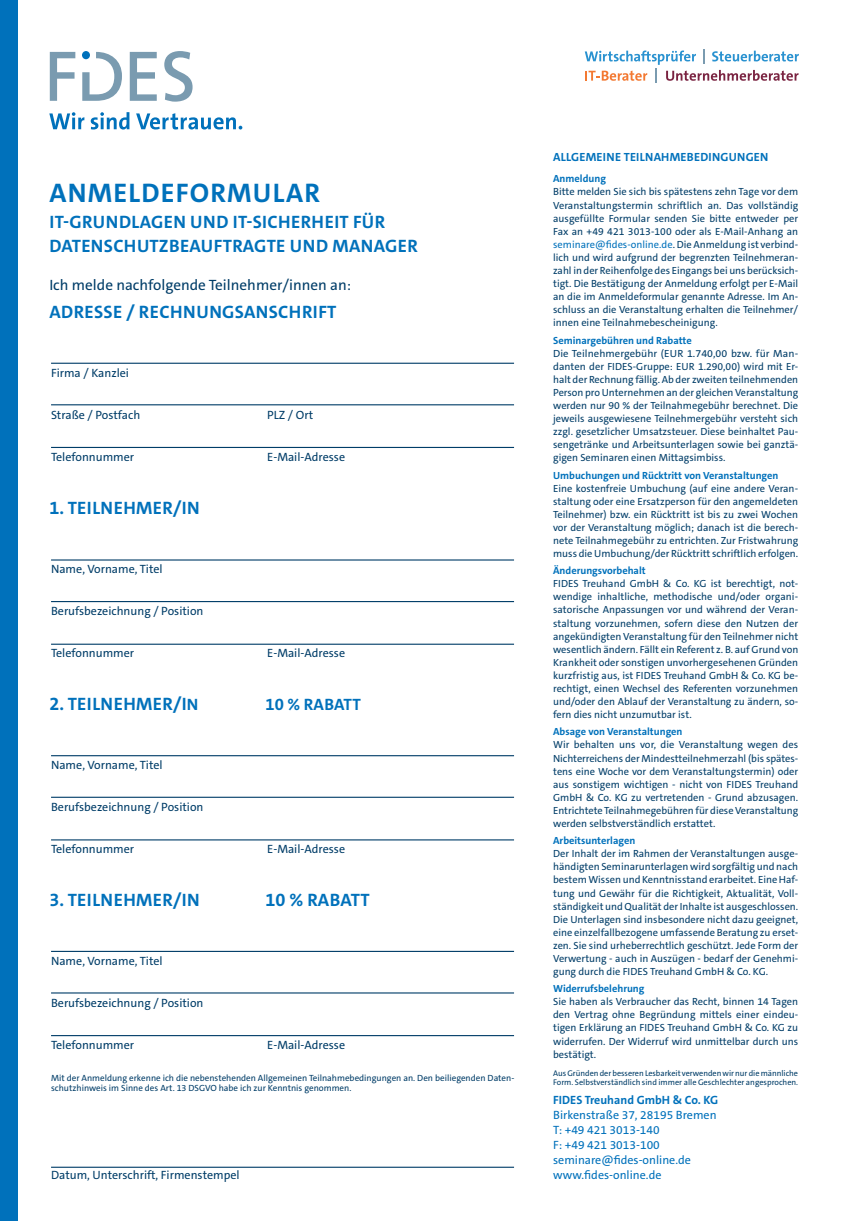
<style>
.page{position:relative;width:851px;height:1221px;background:#fff}
.page>*{position:absolute;margin:0;border:0;box-sizing:border-box;transform-origin:0 0}
.t1{font:700 27px "The Sans C5";letter-spacing:.045em;color:#0071bb}
.t2{font:700 18px/23.5px "The Sans C5";letter-spacing:.02em;color:#0071bb}
.t3{font:700 16.5px "The Sans C5";letter-spacing:.005em;color:#0071bb}
.t4{font:15px "The Sans C5";color:#003d68}
.t5{font:12px "The Sans C5";color:#003d68}
.t6{font:12px/15px "The Sans C5";color:#0071bb}
.t7{font:700 12px "The Sans C5";color:#0071bb}
.t8{font:700 11.85px "The Sans C5";letter-spacing:.02em;color:#0071bb}
.t9{font:10.35px/13px "The Sans C5";color:#003d68;text-align:justify}
.t10{font:700 10.35px "The Sans C5";color:#0071bb}
.t11{font:9px/10.8px "The Sans C5";color:#003d68}
.t12{font:8.25px/9px "The Sans C5";letter-spacing:-.005em;color:#003d68}
.s1{font-size:16.5px}
.s2{color:#0071bb}
</style>
<div class="page">
<div style="left:0;top:0;width:17px;height:1220px;background:#0071bb"></div>
<svg style="left:50px;top:52px;width:25px;height:49px"></svg>
<svg style="left:130px;top:52px;width:27px;height:49px"></svg>
<svg style="left:164px;top:51px;width:28px;height:51px"></svg>
<svg style="left:82px;top:52px;width:40px;height:49px"></svg>
<div style="left:82px;top:51px;width:8px;height:8px;background:#0071bb;border-radius:50%"></div>
<svg style="left:49px;top:112px;width:35px;height:17px"></svg>
<svg style="left:91px;top:112px;width:38px;height:17px"></svg>
<svg style="left:136px;top:113px;width:106px;height:16px"></svg>
<hr style="left:51px;top:1166px;width:463px;height:1px;background:#003d68">
<hr style="left:51px;top:362px;width:463px;height:2px;background:#003d68">
<hr style="left:51px;top:404px;width:463px;height:1px;background:#003d68">
<hr style="left:51px;top:447px;width:463px;height:1px;background:#003d68">
<hr style="left:51px;top:643px;width:463px;height:1px;background:#003d68">
<hr style="left:51px;top:559px;width:463px;height:1px;background:#003d68">
<hr style="left:51px;top:601px;width:463px;height:1px;background:#003d68">
<hr style="left:51px;top:755px;width:463px;height:1px;background:#003d68">
<hr style="left:51px;top:796px;width:463px;height:1px;background:#003d68">
<hr style="left:51px;top:839px;width:463px;height:1px;background:#003d68">
<hr style="left:51px;top:950px;width:463px;height:1px;background:#003d68">
<hr style="left:51px;top:992px;width:463px;height:1px;background:#003d68">
<hr style="left:51px;top:1034px;width:463px;height:2px;background:#003d68">
<svg style="left:584px;top:49px;width:214px;height:34px"></svg>
<h1 class="t1" style="left:50px;top:175px;width:272px">ANMELDEFORMULAR</h1>
<h2 class="t2" style="left:49px;top:211px;width:370px">IT-GRUNDLAGEN UND IT-SICHERHEIT FÜR<br>DATENSCHUTZBEAUFTRAGTE UND MANAGER</h2>
<h3 class="t4" style="left:49px;top:275px;width:303px">Ich melde nachfolgende Teilnehmer/innen an:</h3>
<h2 class="t2" style="left:49px;top:300px;width:288px">ADRESSE / RECHNUNGSANSCHRIFT</h2>
<p class="t5" style="left:51px;top:365px;width:79px">Firma / Kanzlei</p>
<p class="t5" style="left:51px;top:407px;width:91px">Straße / Postfach</p>
<p class="t5" style="left:267px;top:407px;width:48px">PLZ / Ort</p>
<p class="t5" style="left:51px;top:449px;width:85px">Telefonnummer</p>
<p class="t5" style="left:267px;top:449px;width:79px">E-Mail-Adresse</p>
<h2 class="t2" style="left:49px;top:496px;width:152px">1. TEILNEHMER/IN</h2>
<p class="t5" style="left:51px;top:561px;width:113px">Name, Vorname, Titel</p>
<p class="t5" style="left:51px;top:603px;width:154px">Berufsbezeichnung / Position</p>
<p class="t5" style="left:51px;top:645px;width:85px">Telefonnummer</p>
<p class="t5" style="left:267px;top:645px;width:79px">E-Mail-Adresse</p>
<h2 class="t2" style="left:49px;top:692px;width:150px">2. TEILNEHMER/I<span class="s1">N</span></h2>
<h3 class="t3" style="left:265px;top:693px;width:97px">10 % RABATT</h3>
<p class="t5" style="left:51px;top:757px;width:113px">Name, Vorname, Titel</p>
<p class="t5" style="left:51px;top:799px;width:154px">Berufsbezeichnung / Position</p>
<p class="t5" style="left:51px;top:841px;width:85px">Telefonnummer</p>
<p class="t5" style="left:267px;top:841px;width:79px">E-Mail-Adresse</p>
<h2 class="t2" style="left:49px;top:887px;width:152px">3. TEILNEHMER/IN</h2>
<h2 class="t2" style="left:265px;top:887px;width:106px">10 % RABATT</h2>
<p class="t5" style="left:51px;top:952px;width:113px">Name, Vorname, Titel</p>
<p class="t5" style="left:51px;top:994px;width:154px">Berufsbezeichnung / Position</p>
<p class="t5" style="left:51px;top:1036px;width:85px">Telefonnummer</p>
<p class="t5" style="left:267px;top:1036px;width:79px">E-Mail-Adresse</p>
<p class="t11" style="left:51px;top:1072px;width:464px">Mit der Anmeldung erkenne ich die nebenstehenden Allgemeinen Teilnahmebedingungen an. Den beiliegenden Daten&shy;schutzhinweis im Sinne des Art. 13 DSGVO habe ich zur Kenntnis genommen.</p>
<p class="t5" style="left:51px;top:1167px;width:190px">Datum, Unterschrift, Firmenstempel</p>
<p class="t8" style="left:553px;top:149px;width:217px">ALLGEMEINE TEILNAHMEBEDINGUNGEN</p>
<p class="t10" style="left:553px;top:172px;width:54px">Anmeldung</p>
<p class="t9" style="left:553px;top:185px;width:247px">Bitte melden Sie sich bis spätestens zehn Tage vor dem Veranstaltungstermin schriftlich an. Das vollständig ausgefüllte Formular senden Sie bitte entweder per Fax an +49 421 3013-100 oder als E-Mail-Anhang an <span class="s2">seminare@fides-online.de</span>. Die Anmeldung ist verbind&shy;lich und wird aufgrund der begrenzten Teilnehmeran&shy;zahl in der Reihenfolge des Eingangs bei uns berücksich&shy;tigt. Die Bestätigung der Anmeldung erfolgt per E-Mail an die im Anmeldeformular genannte Adresse. Im An&shy;schluss an die Veranstaltung erhalten die Teilnehmer/ innen eine Teilnahmebescheinigung.</p>
<p class="t10" style="left:553px;top:333px;width:140px">Seminargebühren und Rabatte</p>
<p class="t9" style="left:553px;top:346px;width:247px">Die Teilnehmergebühr (EUR 1.740,00 bzw. für Man&shy;danten der FIDES-Gruppe: EUR 1.290,00) wird mit Er&shy;halt der Rechnung fällig. Ab der zweiten teilnehmenden Person pro Unternehmen an der gleichen Veranstaltung werden nur 90 % der Teilnahmegebühr berechnet. Die jeweils ausgewiesene Teilnehmergebühr versteht sich zzgl. gesetzlicher Umsatzsteuer. Diese beinhaltet Pau&shy;sengetränke und Arbeitsunterlagen sowie bei ganztä&shy;gigen Seminaren einen Mittagsimbiss.</p>
<p class="t10" style="left:553px;top:468px;width:227px">Umbuchungen und Rücktritt von Veranstaltungen</p>
<p class="t9" style="left:553px;top:481px;width:246px">Eine kostenfreie Umbuchung (auf eine andere Veran&shy;staltung oder eine Ersatzperson für den angemeldeten Teilnehmer) bzw. ein Rücktritt ist bis zu zwei Wochen vor der Veranstaltung möglich; danach ist die berech&shy;nete Teilnahmegebühr zu entrichten. Zur Fristwahrung muss die Umbuchung/der Rücktritt schriftlich erfolgen.</p>
<p class="t10" style="left:553px;top:564px;width:94px">Änderungsvorbehalt</p>
<p class="t9" style="left:553px;top:577px;width:246px">FIDES Treuhand GmbH &amp; Co. KG ist berechtigt, not&shy;wendige inhaltliche, methodische und/oder organi&shy;satorische Anpassungen vor und während der Veran&shy;staltung vorzunehmen, sofern diese den Nutzen der angekündigten Veranstaltung für den Teilnehmer nicht wesentlich ändern. Fällt ein Referent z. B. auf Grund von Krankheit oder sonstigen unvorhergesehenen Gründen kurzfristig aus, ist FIDES Treuhand GmbH &amp; Co. KG be&shy;rechtigt, einen Wechsel des Referenten vorzunehmen und/oder den Ablauf der Veranstaltung zu ändern, so&shy;fern dies nicht unzumutbar ist.</p>
<p class="t10" style="left:553px;top:725px;width:131px">Absage von Veranstaltungen</p>
<p class="t9" style="left:553px;top:738px;width:247px">Wir behalten uns vor, die Veranstaltung wegen des Nichterreichens der Mindestteilnehmerzahl (bis spätes&shy;tens eine Woche vor dem Veranstaltungstermin) oder aus sonstigem wichtigen - nicht von FIDES Treuhand GmbH &amp; Co. KG zu vertretenden - Grund abzusagen.<br>Entrichtete Teilnahmegebühren für diese Veranstaltung werden selbstverständlich erstattet.</p>
<p class="t10" style="left:553px;top:834px;width:84px">Arbeitsunterlagen</p>
<p class="t9" style="left:553px;top:847px;width:246px">Der Inhalt der im Rahmen der Veranstaltungen ausge&shy;händigten Seminarunterlagen wird sorgfältig und nach bestem Wissen und Kenntnisstand erarbeitet. Eine Haf&shy;tung und Gewähr für die Richtigkeit, Aktualität, Voll&shy;ständigkeit und Qualität der Inhalte ist ausgeschlossen.<br>Die Unterlagen sind insbesondere nicht dazu geeignet, eine einzelfallbezogene umfassende Beratung zu erset&shy;zen. Sie sind urheberrechtlich geschützt. Jede Form der Verwertung - auch in Auszügen - bedarf der Genehmi&shy;gung durch die FIDES Treuhand GmbH &amp; Co. KG.</p>
<p class="t10" style="left:553px;top:982px;width:93px">Widerrufsbelehrung</p>
<p class="t9" style="left:553px;top:995px;width:246px">Sie haben als Verbraucher das Recht, binnen 14 Tagen den Vertrag ohne Begründung mittels einer eindeu&shy;tigen Erklärung an FIDES Treuhand GmbH &amp; Co. KG zu widerrufen. Der Widerruf wird unmittelbar durch uns bestätigt.</p>
<p class="t12" style="left:553px;top:1068px;width:246px">Aus Gründen der besseren Lesbarkeit verwenden wir nur die männliche<br>Form. Selbstverständlich sind immer alle Geschlechter angesprochen.</p>
<p class="t7" style="left:553px;top:1092px;width:167px">FIDES Treuhand GmbH &amp; Co. KG</p>
<p class="t6" style="left:553px;top:1107px;width:165px">Birkenstraße 37, 28195 Bremen<br>T: +49 421 3013-140<br>F: +49 421 3013-100 seminare@fides-online.de www.fides-online.de</p>
</div>
